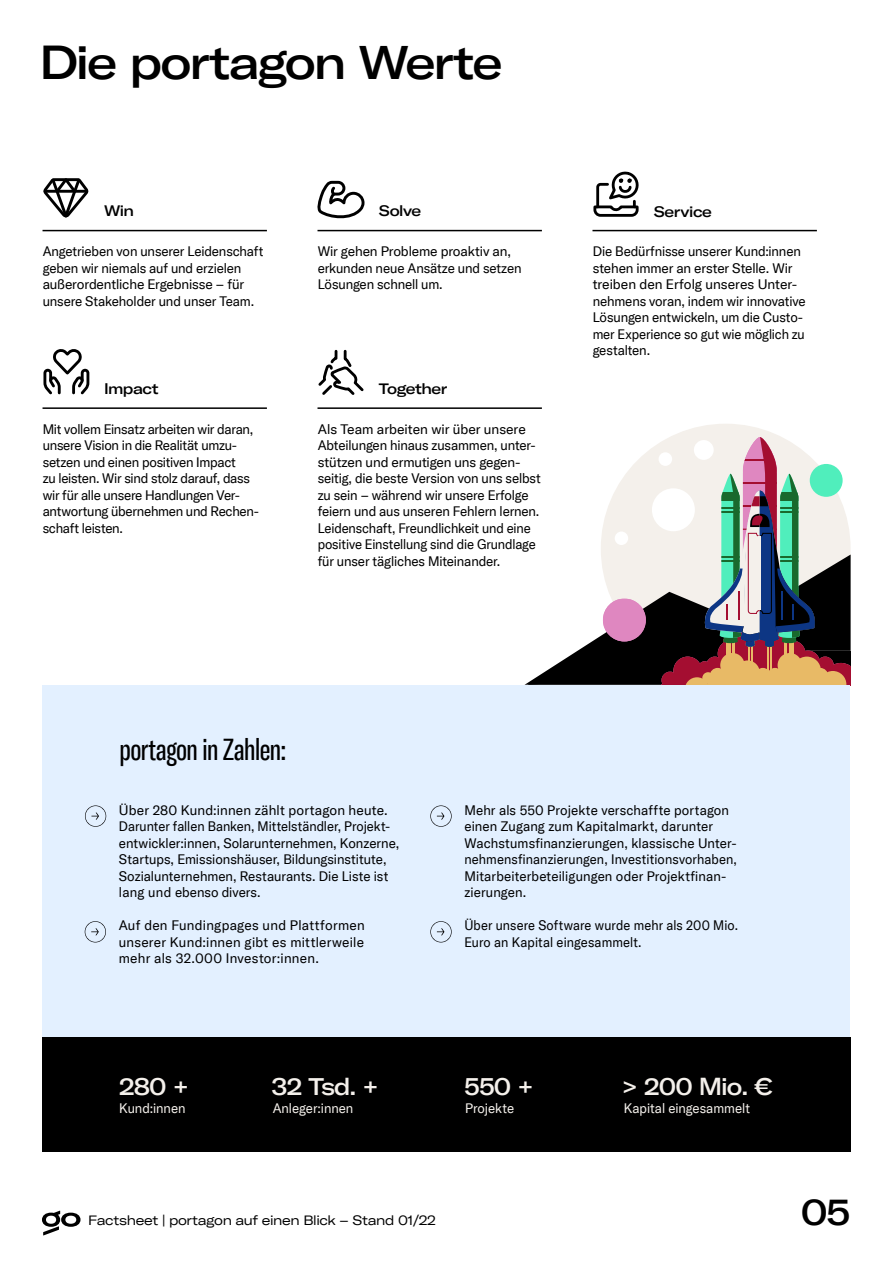
<style>
.page{position:relative;width:893px;height:1263px;background:#fff}
.page>*{position:absolute;margin:0;border:0;box-sizing:border-box;transform-origin:0 0}
.t1{font:500 expanded 46.5px "GT America";letter-spacing:-.045em;color:#000}
.t2{font:500 expanded 36px "GT America";color:#000}
.t3{font:30px "GT America Cm Rg";letter-spacing:-.03em;color:#000}
.t4{font:500 expanded 24px "GT America";letter-spacing:-.04em;color:#f4f0eb}
.t5{font:500 expanded 15px "GT America";letter-spacing:-.03em;color:#000}
.t6{font:13.5px/16.5px "GT America";letter-spacing:-.005em;color:#000}
.t7{font:13.5px/16.5px "GT America";letter-spacing:-.005em;color:#000;scale:1.04 1}
.t8{font:13.5px/16.5px "GT America";letter-spacing:-.005em;color:#000;scale:.96 1}
.t9{font:13.5px "GT America";color:#f4f0eb}
.t10{font:expanded 13.5px "GT America";letter-spacing:-.025em;color:#000}
</style>
<div class="page">
<svg style="left:525px;top:437px;width:326px;height:248px"></svg>
<div style="left:793px;top:657px;width:28px;height:28px;background:#e8ba66;border-radius:50%"></div>
<div style="left:812px;top:668px;width:16px;height:16px;background:#e8ba66;border-radius:50%"></div>
<div style="left:767px;top:668px;width:16px;height:16px;background:#e8ba66;border-radius:50%"></div>
<div style="left:749px;top:672px;width:12px;height:12px;background:#e8ba66;border-radius:50%"></div>
<div style="left:652px;top:488px;width:43px;height:43px;background:#fff;border-radius:50%"></div>
<div style="left:659px;top:452px;width:13px;height:14px;background:#fff;border-radius:50%"></div>
<div style="left:615px;top:531px;width:13px;height:14px;background:#fff;border-radius:50%"></div>
<div style="left:694px;top:440px;width:20px;height:20px;background:#fff;border-radius:50%"></div>
<div style="left:603px;top:598px;width:43px;height:43px;background:#df87c0;border-radius:21px"></div>
<div style="left:810px;top:464px;width:33px;height:33px;background:#50eebc;border-radius:50%"></div>
<div style="left:43px;top:685px;width:807px;height:352px;background:#e3f0ff"></div>
<div style="left:43px;top:1037px;width:808px;height:115px;background:#000"></div>
<hr style="left:43px;top:230px;width:224px;height:1px;background:#000">
<hr style="left:317px;top:230px;width:225px;height:1px;background:#000">
<hr style="left:592px;top:230px;width:225px;height:1px;background:#000">
<hr style="left:43px;top:407px;width:224px;height:2px;background:#000">
<hr style="left:317px;top:407px;width:225px;height:2px;background:#000">
<svg style="left:43px;top:178px;width:46px;height:40px"></svg>
<svg style="left:317px;top:181px;width:47px;height:38px"></svg>
<svg style="left:318px;top:349px;width:46px;height:46px"></svg>
<svg style="left:593px;top:171px;width:46px;height:46px"></svg>
<svg style="left:43px;top:349px;width:47px;height:46px"></svg>
<svg style="left:430px;top:921px;width:22px;height:21px"></svg>
<svg style="left:430px;top:805px;width:22px;height:22px"></svg>
<svg style="left:85px;top:921px;width:21px;height:21px"></svg>
<svg style="left:85px;top:805px;width:21px;height:22px"></svg>
<svg style="left:42px;top:1210px;width:39px;height:25px"></svg>
<h1 class="t1" style="left:39px;top:34px;width:465px">Die portagon Werte</h1>
<p class="t5" style="left:104px;top:202px;width:32px">Win</p>
<p class="t5" style="left:379px;top:202px;width:44px">Solve</p>
<p class="t6" style="left:43px;top:243px;width:222px">Angetrieben von unserer Leidenschaft geben wir niemals auf und erzielen außerordentliche Ergebnisse – für unsere Stakeholder und unser Team.</p>
<p class="t6" style="left:318px;top:243px;width:205px">Wir gehen Probleme proaktiv an, erkunden neue Ansätze und setzen<br>Lösungen schnell um.</p>
<p class="t5" style="left:104px;top:380px;width:56px">Impact</p>
<p class="t5" style="left:379px;top:380px;width:70px">Together</p>
<p class="t6" style="left:43px;top:421px;width:218px">Mit vollem Einsatz arbeiten wir daran, unsere Vision in die Realität umzu&shy;setzen und einen positiven Impact<br>zu leisten. Wir sind stolz darauf, dass wir für alle unsere Handlungen Ver&shy;antwortung übernehmen und Rechen&shy;schaft leisten.</p>
<p class="t7" style="left:318px;top:421px;width:216px">Als Team arbeiten wir über unsere Abteilungen hinaus zusammen, unter&shy;stützen und ermutigen uns gegen&shy;seitig, die beste Version von uns selbst zu sein – während wir unsere Erfolge feiern und aus unseren Fehlern lernen.<br>Leidenschaft, Freundlichkeit und eine positive Einstellung sind die Grundlage für unser tägliches Miteinander.</p>
<p class="t5" style="left:654px;top:202px;width:60px">Service</p>
<p class="t6" style="left:593px;top:243px;width:214px">Die Bedürfnisse unserer Kund:innen stehen immer an erster Stelle. Wir treiben den Erfolg unseres Unter&shy;nehmens voran, indem wir innovative<br>Lösungen entwickeln, um die Custo&shy;mer Experience so gut wie möglich zu gestalten.</p>
<h3 class="t3" style="left:119px;top:732px;width:169px">portagon in Zahlen:</h3>
<p class="t6" style="left:119px;top:802px;width:282px">Über 280 Kund:innen zählt portagon heute.<br>Darunter fallen Banken, Mittelständler, Projekt&shy;entwickler:innen, Solarunternehmen, Konzerne, Startups, Emissionshäuser, Bildungsinstitute, Sozialunternehmen, Restaurants. Die Liste ist lang und ebenso divers.</p>
<p class="t6" style="left:119px;top:917px;width:247px;text-align:justify">Auf den Fundingpages und Plattformen unserer Kund:innen gibt es mittlerweile mehr als 32.000 Investor:innen.</p>
<p class="t6" style="left:464px;top:802px;width:274px">Mehr als 550 Projekte verschaffte portagon einen Zugang zum Kapitalmarkt, darunter Wachstumsfinanzierungen, klassische Unter&shy;nehmensfinanzierungen, Investitionsvorhaben, Mitarbeiterbeteiligungen oder Projektfinan&shy;zierungen.</p>
<p class="t8" style="left:464px;top:917px;width:287px">Über unsere Software wurde mehr als 200 Mio.<br>Euro an Kapital eingesammelt.</p>
<h3 class="t4" style="left:119px;top:1072px;width:71px">280 +</h3>
<h3 class="t4" style="left:272px;top:1072px;width:109px">32 Tsd. +</h3>
<h3 class="t4" style="left:464px;top:1072px;width:71px">550 +</h3>
<h3 class="t4" style="left:622px;top:1072px;width:152px">&gt; 200 Mio. €</h3>
<p class="t9" style="left:119px;top:1101px;width:68px">Kund:innen</p>
<p class="t9" style="left:273px;top:1101px;width:82px">Anleger:innen</p>
<p class="t9" style="left:465px;top:1101px;width:51px">Projekte</p>
<p class="t9" style="left:624px;top:1101px;width:128px">Kapital eingesammelt</p>
<p class="t10" style="left:88px;top:1212px;width:349px">Factsheet | portagon auf einen Blick – Stand 01/22</p>
<h2 class="t2" style="left:801px;top:1190px;width:51px">05</h2>
</div>
